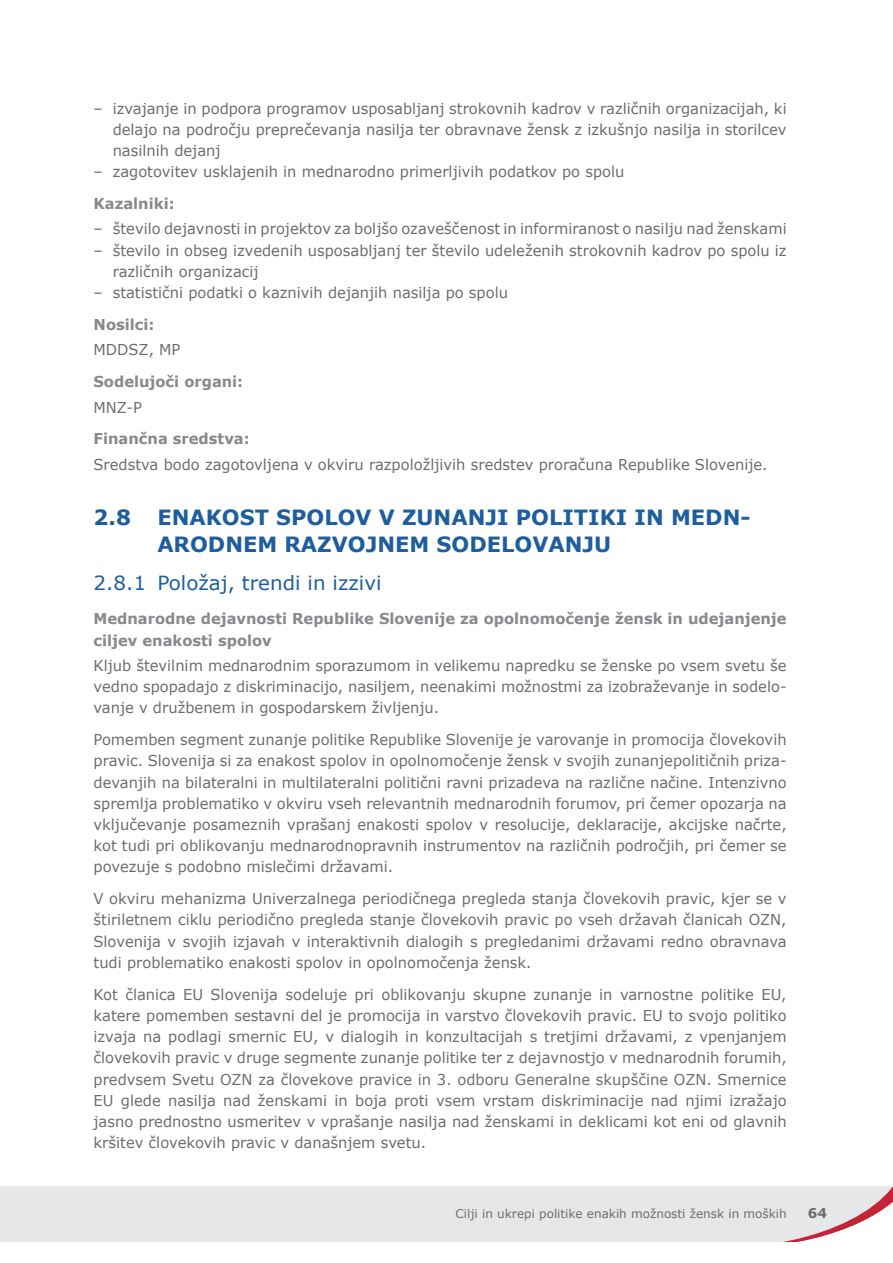
<style>
.page{position:relative;width:893px;height:1263px;background:#fff}
.page>*{position:absolute;margin:0;border:0;box-sizing:border-box;transform-origin:0 0}
.t1{font:700 21px/27.2px "Verdana";color:#1e5e9e}
.t2{font:19.5px "Verdana";color:#1e5e9e}
.t3{font:15px/21.1px "Verdana";color:#6c6d70;text-align:justify}
.t4{font:700 15px/21.1px "Verdana";color:#87898c}
.t5{font:700 13.5px "Verdana";color:#6c6d70}
.t6{font:12px "Verdana";color:#6c6d70}
</style>
<div class="page">
<div style="left:0;top:1186px;width:893px;height:56px;background:#e6e7e9"></div>
<svg style="left:783px;top:1186px;width:110px;height:56px"></svg>
<p class="t3" style="left:113px;top:98px;width:675px;text-indent:-19px">– izvajanje in podpora programov usposabljanj strokovnih kadrov v različnih organizacijah, ki delajo na področju preprečevanja nasilja ter obravnave žensk z izkušnjo nasilja in storilcev nasilnih dejanj</p>
<p class="t3" style="left:94px;top:161px;width:532px">– zagotovitev usklajenih in mednarodno primerljivih podatkov po spolu</p>
<p class="t4" style="left:94px;top:193px;width:83px">Kazalniki:</p>
<p class="t3" style="left:94px;top:219px;width:695px">– število dejavnosti in projektov za boljšo ozaveščenost in informiranost o nasilju nad ženskami</p>
<p class="t3" style="left:113px;top:240px;width:675px;text-indent:-19px">– število in obseg izvedenih usposabljanj ter število udeleženih strokovnih kadrov po spolu iz različnih organizacij</p>
<p class="t3" style="left:94px;top:282px;width:416px">– statistični podatki o kaznivih dejanjih nasilja po spolu</p>
<p class="t4" style="left:94px;top:314px;width:62px">Nosilci:</p>
<p class="t3" style="left:94px;top:339px;width:88px">MDDSZ, MP</p>
<p class="t4" style="left:94px;top:371px;width:151px">Sodelujoči organi:</p>
<p class="t3" style="left:94px;top:397px;width:50px">MNZ-P</p>
<p class="t4" style="left:94px;top:428px;width:158px">Finančna sredstva:</p>
<p class="t3" style="left:94px;top:454px;width:676px">Sredstva bodo zagotovljena v okviru razpoložljivih sredstev proračuna Republike Slovenije.</p>
<h1 class="t1" style="left:94px;top:504px;width:39px">2.8</h1>
<h1 class="t1" style="left:157px;top:504px;width:595px">ENAKOST SPOLOV V ZUNANJI POLITIKI IN MEDN-<br>ARODNEM RAZVOJNEM SODELOVANJU</h1>
<h2 class="t2" style="left:94px;top:571px;width:290px">2.8.1 Položaj, trendi in izzivi</h2>
<p class="t4" style="left:94px;top:608px;width:695px">Mednarodne dejavnosti Republike Slovenije za opolnomočenje žensk in udejanjenje ciljev enakosti spolov</p>
<p class="t3" style="left:94px;top:655px;width:695px">Kljub številnim mednarodnim sporazumom in velikemu napredku se ženske po vsem svetu še vedno spopadajo z diskriminacijo, nasiljem, neenakimi možnostmi za izobraževanje in sodelo&shy;vanje v družbenem in gospodarskem življenju.</p>
<p class="t3" style="left:94px;top:729px;width:695px">Pomemben segment zunanje politike Republike Slovenije je varovanje in promocija človekovih pravic. Slovenija si za enakost spolov in opolnomočenje žensk v svojih zunanjepolitičnih priza&shy;devanjih na bilateralni in multilateralni politični ravni prizadeva na različne načine. Intenzivno spremlja problematiko v okviru vseh relevantnih mednarodnih forumov, pri čemer opozarja na vključevanje posameznih vprašanj enakosti spolov v resolucije, deklaracije, akcijske načrte, kot tudi pri oblikovanju mednarodnopravnih instrumentov na različnih področjih, pri čemer se povezuje s podobno mislečimi državami.</p>
<p class="t3" style="left:94px;top:888px;width:695px">V okviru mehanizma Univerzalnega periodičnega pregleda stanja človekovih pravic, kjer se v štiriletnem ciklu periodično pregleda stanje človekovih pravic po vseh državah članicah OZN, Slovenija v svojih izjavah v interaktivnih dialogih s pregledanimi državami redno obravnava tudi problematiko enakosti spolov in opolnomočenja žensk.</p>
<p class="t3" style="left:94px;top:984px;width:695px">Kot članica EU Slovenija sodeluje pri oblikovanju skupne zunanje in varnostne politike EU, katere pomemben sestavni del je promocija in varstvo človekovih pravic. EU to svojo politiko izvaja na podlagi smernic EU, v dialogih in konzultacijah s tretjimi državami, z vpenjanjem človekovih pravic v druge segmente zunanje politike ter z dejavnostjo v mednarodnih forumih, predvsem Svetu OZN za človekove pravice in 3. odboru Generalne skupščine OZN. Smernice EU glede nasilja nad ženskami in boja proti vsem vrstam diskriminacije nad njimi izražajo jasno prednostno usmeritev v vprašanje nasilja nad ženskami in deklicami kot eni od glavnih kršitev človekovih pravic v današnjem svetu.</p>
<p class="t6" style="left:456px;top:1206px;width:333px">Cilji in ukrepi politike enakih možnosti žensk in moških</p>
<p class="t5" style="left:808px;top:1205px;width:21px">64</p>
</div>
